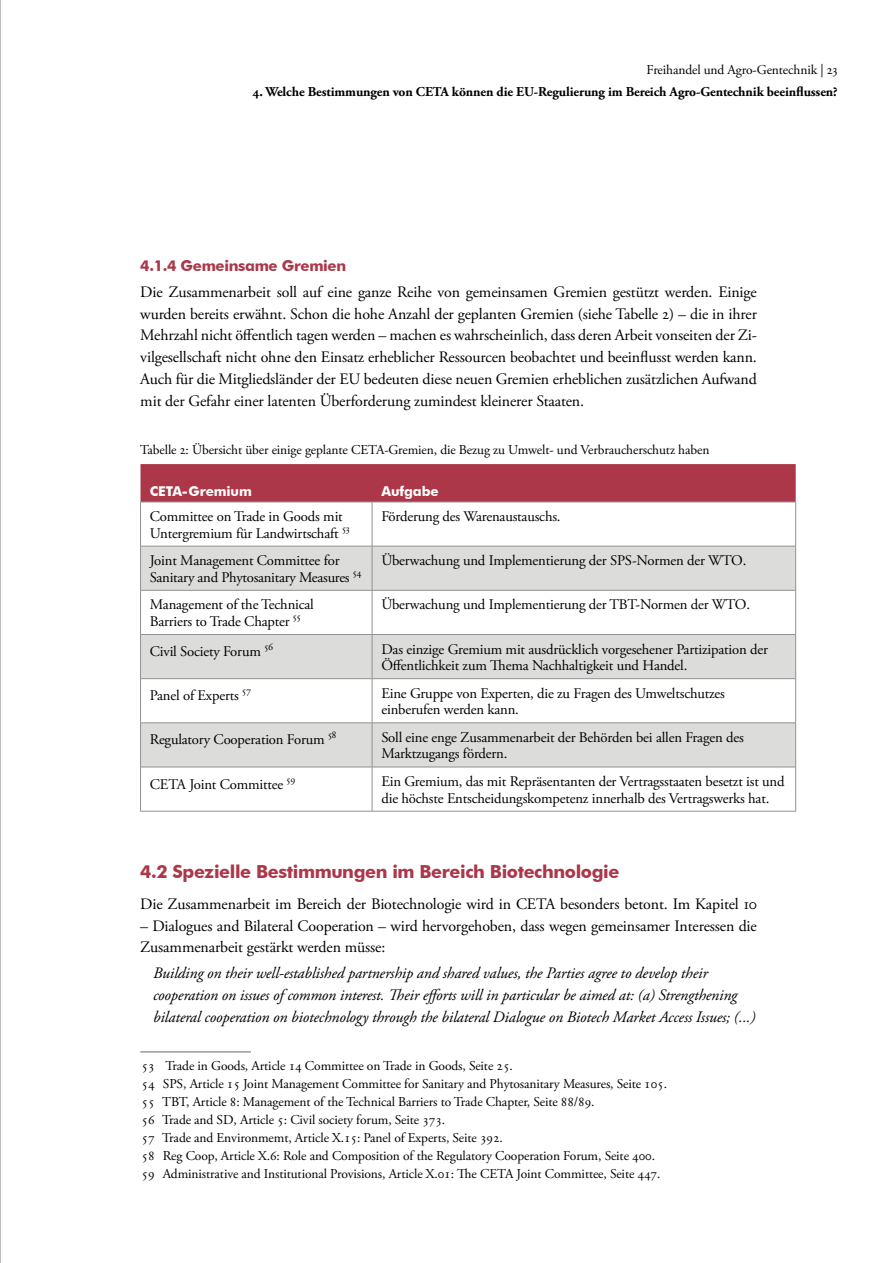
<style>
.page{position:relative;width:893px;height:1263px;background:#fff}
.page>*{position:absolute;margin:0;border:0;box-sizing:border-box;transform-origin:0 0}
.t1{font:700 18px "Futura BT";letter-spacing:-.02em;color:#ab3749}
.t2{font:15.9px/21.8px "Adobe Garamond Pro";letter-spacing:-.01em;color:#000;text-align:justify}
.t3{font:italic 15.9px/21.8px "Adobe Garamond Pro";letter-spacing:-.01em;color:#000}
.t4{font:700 15px "Futura BT";letter-spacing:-.02em;color:#ab3749}
.t5{font:14.7px/16.5px "Adobe Garamond Pro";letter-spacing:-.01em;color:#000}
.t6{font:13.5px/18px "Adobe Garamond Pro";letter-spacing:-.01em;color:#000}
.t7{font:700 13.5px "Adobe Garamond Pro";letter-spacing:-.01em;color:#000}
.t8{font:700 13.5px "Futura BT";letter-spacing:-.01em;color:#fff}
</style>
<div class="page">
<hr style="left:0;top:0;width:1px;height:1263px;background:#807c7a">
<div style="left:141px;top:464px;width:655px;height:38px;background:#ab3749"></div>
<svg style="left:141px;top:547px;width:654px;height:220px;fill:#dcdcdb"></svg>
<hr style="left:372px;top:502px;width:1px;height:44px;background:#949290">
<hr style="left:140px;top:546px;width:232px;height:1px;background:#949290">
<hr style="left:372px;top:546px;width:424px;height:1px;background:#949290">
<hr style="left:372px;top:546px;width:1px;height:44px;background:#949290">
<hr style="left:140px;top:590px;width:232px;height:1px;background:#949290">
<hr style="left:372px;top:590px;width:424px;height:1px;background:#949290">
<hr style="left:372px;top:590px;width:1px;height:44px;background:#949290">
<hr style="left:140px;top:634px;width:232px;height:1px;background:#949290">
<hr style="left:372px;top:634px;width:424px;height:1px;background:#949290">
<hr style="left:372px;top:635px;width:1px;height:43px;background:#949290">
<hr style="left:140px;top:678px;width:232px;height:1px;background:#949290">
<hr style="left:372px;top:678px;width:424px;height:1px;background:#949290">
<hr style="left:372px;top:679px;width:1px;height:44px;background:#949290">
<hr style="left:140px;top:722px;width:232px;height:1px;background:#949290">
<hr style="left:372px;top:722px;width:424px;height:1px;background:#949290">
<hr style="left:372px;top:723px;width:1px;height:44px;background:#949290">
<hr style="left:140px;top:767px;width:232px;height:1px;background:#949290">
<hr style="left:372px;top:767px;width:424px;height:1px;background:#949290">
<hr style="left:372px;top:767px;width:1px;height:44px;background:#949290">
<hr style="left:140px;top:502px;width:232px;height:1px;background:#949290">
<hr style="left:372px;top:502px;width:424px;height:1px;background:#949290">
<hr style="left:140px;top:502px;width:1px;height:44px;background:#949290">
<hr style="left:795px;top:502px;width:1px;height:44px;background:#949290">
<hr style="left:140px;top:546px;width:1px;height:44px;background:#949290">
<hr style="left:795px;top:546px;width:1px;height:44px;background:#949290">
<hr style="left:140px;top:590px;width:1px;height:44px;background:#949290">
<hr style="left:795px;top:590px;width:1px;height:44px;background:#949290">
<hr style="left:140px;top:635px;width:1px;height:43px;background:#949290">
<hr style="left:795px;top:635px;width:1px;height:43px;background:#949290">
<hr style="left:140px;top:679px;width:1px;height:44px;background:#949290">
<hr style="left:795px;top:679px;width:1px;height:44px;background:#949290">
<hr style="left:140px;top:723px;width:1px;height:44px;background:#949290">
<hr style="left:795px;top:723px;width:1px;height:44px;background:#949290">
<hr style="left:140px;top:767px;width:1px;height:44px;background:#949290">
<hr style="left:795px;top:767px;width:1px;height:44px;background:#949290">
<hr style="left:140px;top:811px;width:232px;height:1px;background:#949290">
<hr style="left:372px;top:811px;width:424px;height:1px;background:#949290">
<hr style="left:140px;top:1051px;width:111px;height:1px;background:#6b6764">
<p class="t6" style="left:647px;top:61px;width:193px">Freihandel und Agro-Gentechnik | 23</p>
<p class="t7" style="left:252px;top:84px;width:587px">4. Welche Bestimmungen von CETA können die EU-Regulierung im Bereich Agro-Gentechnik beeinflussen?</p>
<p class="t4" style="left:140px;top:256px;width:207px">4.1.4 Gemeinsame Gremien</p>
<p class="t2" style="left:140px;top:281px;width:618px">Die Zusammenarbeit soll auf eine ganze Reihe von gemeinsamen Gremien gestützt werden. Einige wurden bereits erwähnt. Schon die hohe Anzahl der geplanten Gremien (siehe Tabelle 2) – die in ihrer Mehrzahl nicht öffentlich tagen werden – machen es wahrscheinlich, dass deren Arbeit vonseiten der Zi&shy;vilgesellschaft nicht ohne den Einsatz erheblicher Ressourcen beobachtet und beeinflusst werden kann.<br>Auch für die Mitgliedsländer der EU bedeuten diese neuen Gremien erheblichen zusätzlichen Aufwand mit der Gefahr einer latenten Überforderung zumindest kleinerer Staaten.</p>
<p class="t6" style="left:140px;top:441px;width:571px">Tabelle 2: Übersicht über einige geplante CETA-Gremien, die Bezug zu Umwelt- und Verbraucherschutz haben</p>
<p class="t8" style="left:150px;top:483px;width:103px">CETA-Gremium</p>
<p class="t8" style="left:381px;top:483px;width:59px">Aufgabe</p>
<p class="t5" style="left:150px;top:509px;width:201px">Committee on Trade in Goods mit<br>Untergremium für Landwirtschaft <sup>53</sup></p>
<p class="t5" style="left:381px;top:509px;width:181px">Förderung des Warenaustauschs.</p>
<p class="t5" style="left:150px;top:553px;width:213px">Joint Management Committee for<br>Sanitary and Phytosanitary Measures <sup>54</sup></p>
<p class="t5" style="left:381px;top:553px;width:367px">Überwachung und Implementierung der SPS-Normen der WTO.</p>
<p class="t5" style="left:150px;top:597px;width:166px">Management of the Technical<br>Barriers to Trade Chapter <sup>55</sup></p>
<p class="t5" style="left:381px;top:597px;width:370px">Überwachung und Implementierung der TBT-Normen der WTO.</p>
<p class="t5" style="left:150px;top:644px;width:125px">Civil Society Forum <sup>56</sup></p>
<p class="t5" style="left:381px;top:641px;width:388px">Das einzige Gremium mit ausdrücklich vorgesehener Partizipation der<br>Öffentlichkeit zum Thema Nachhaltigkeit und Handel.</p>
<p class="t5" style="left:150px;top:688px;width:103px">Panel of Experts <sup>57</sup></p>
<p class="t5" style="left:381px;top:685px;width:345px">Eine Gruppe von Experten, die zu Fragen des Umweltschutzes einberufen werden kann.</p>
<p class="t5" style="left:150px;top:732px;width:188px">Regulatory Cooperation Forum <sup>58</sup></p>
<p class="t5" style="left:381px;top:730px;width:364px">Soll eine enge Zusammenarbeit der Behörden bei allen Fragen des<br>Marktzugangs fördern.</p>
<p class="t5" style="left:150px;top:776px;width:147px">CETA Joint Committee <sup>59</sup></p>
<p class="t5" style="left:381px;top:774px;width:405px">Ein Gremium, das mit Repräsentanten der Vertragsstaaten besetzt ist und die höchste Entscheidungskompetenz innerhalb des Vertragswerks hat.</p>
<p class="t1" style="left:140px;top:861px;width:481px">4.2 Spezielle Bestimmungen im Bereich Biotechnologie</p>
<p class="t2" style="left:140px;top:893px;width:618px">Die Zusammenarbeit im Bereich der Biotechnologie wird in CETA besonders betont. Im Kapitel 10</p>
<p class="t2" style="left:140px;top:915px;width:618px">– Dialogues and Bilateral Cooperation – wird hervorgehoben, dass wegen gemeinsamer Interessen die<br>Zusammenarbeit gestärkt werden müsse:</p>
<p class="t3" style="left:153px;top:963px;width:604px">Building on their well-established partnership and shared values, the Parties agree to develop their cooperation on issues of common interest. Their efforts will in particular be aimed at: (a) Strengthening bilateral cooperation on biotechnology through the bilateral Dialogue on Biotech Market Access Issues; (...)</p>
<p class="t6" style="left:142px;top:1057px;width:527px">53 Trade in Goods, Article 14 Committee on Trade in Goods, Seite 25.<br>54 SPS, Article 15 Joint Management Committee for Sanitary and Phytosanitary Measures, Seite 105.<br>55 TBT, Article 8: Management of the Technical Barriers to Trade Chapter, Seite 88/89.<br>56 Trade and SD, Article 5: Civil society forum, Seite 373.<br>57 Trade and Environmemt, Article X.15: Panel of Experts, Seite 392.<br>58 Reg Coop, Article X.6: Role and Composition of the Regulatory Cooperation Forum, Seite 400.<br>59 Administrative and Institutional Provisions, Article X.01: The CETA Joint Committee, Seite 447.</p>
</div>
